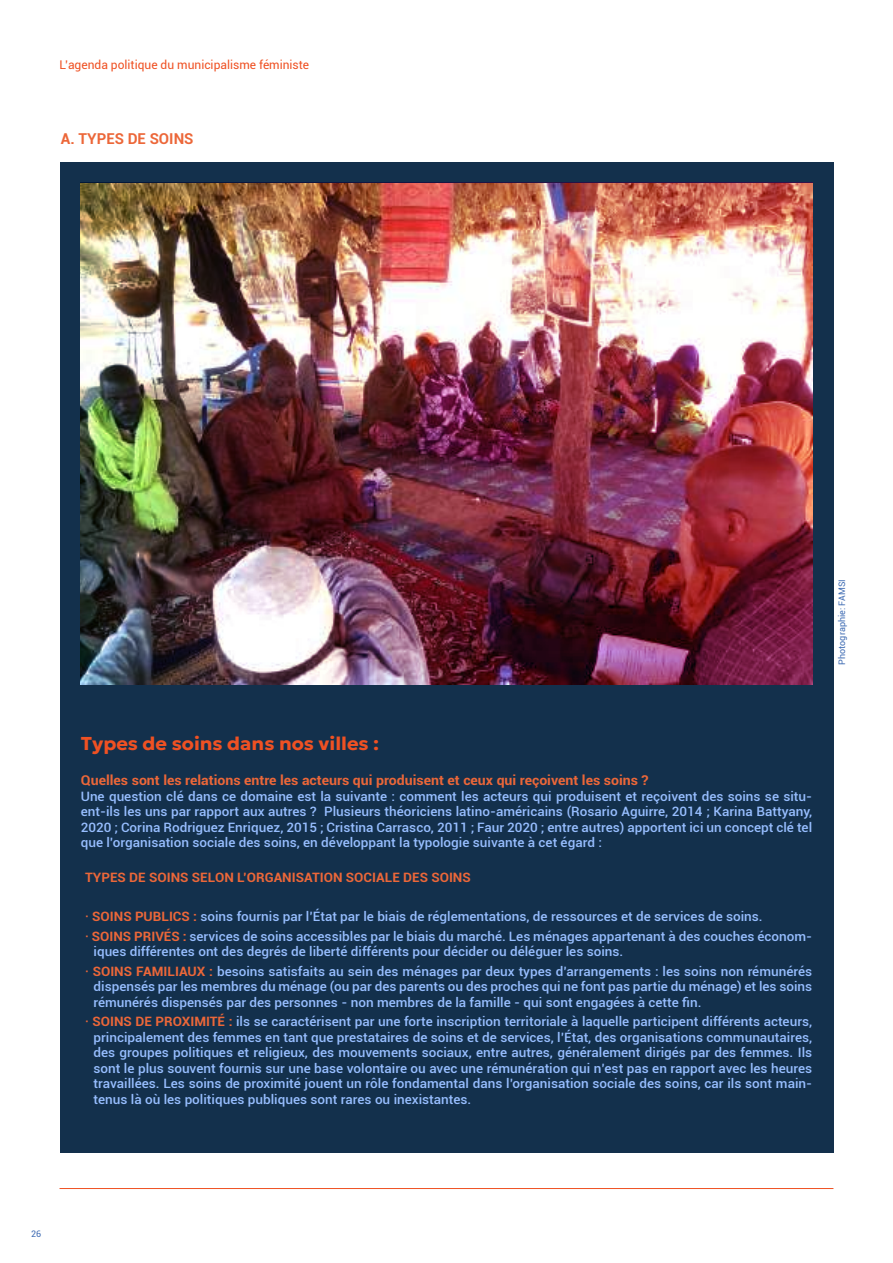
<style>
.page{position:relative;width:893px;height:1263px;background:#fff}
.page>*{position:absolute;margin:0;border:0;box-sizing:border-box;transform-origin:0 0}
.t1{font:100 18.6px "Geologica";color:#ef5123;scale:1.04 1}
.t2{font:700 15px "Roboto";color:#ec6739}
.t3{font:700 13.5px "Roboto";color:#ec6739;scale:1.04 1}
.t4{font:500 12.9px/15.5px "Roboto";color:#97beff;scale:1.04 1}
.t5{font:700 12.9px "Roboto";color:#ec6739;scale:1.04 1}
.t6{font:12px "Roboto";color:#ef5123}
.t7{font:9px "Roboto";color:#3e6bb3}
.s1{color:#ec6739}
.s2{font-weight:700;color:#ec6739}
</style>
<div class="page">
<div style="left:60px;top:162px;width:773px;height:990px;background:#13304c"></div>
<hr style="left:60px;top:1188px;width:773px;height:1px;background:#ef5123">
<img style="left:81px;top:182px;width:731px;height:502px">
<p class="t6" style="left:60px;top:56px;width:251px">L’agenda politique du municipalisme féministe</p>
<p class="t2" style="left:61px;top:128px;width:134px">A. TYPES DE SOINS</p>
<p class="t7" style="left:836px;top:665px;width:87px;rotate:-90deg">Photographie: FAMSI</p>
<h1 class="t1" style="left:81px;top:727px;width:289px">Types de soins dans nos villes :</h1>
<p class="t3" style="left:81px;top:771px;width:547px">Quelles sont les relations entre les acteurs qui produisent et ceux qui reçoivent les soins ?</p>
<p class="t4" style="left:81px;top:788px;width:705px;text-align:justify">Une question clé dans ce domaine est la suivante : comment les acteurs qui produisent et reçoivent des soins se situ&shy;ent-ils les uns par rapport aux autres ? Plusieurs théoriciens latino-américains (Rosario Aguirre, 2014 ; Karina Battyany, 2020 ; Corina Rodriguez Enriquez, 2015 ; Cristina Carrasco, 2011 ; Faur 2020 ; entre autres) apportent ici un concept clé tel que l’organisation sociale des soins, en développant la typologie suivante à cet égard :</p>
<p class="t5" style="left:85px;top:868px;width:372px">TYPES DE SOINS SELON L’ORGANISATION SOCIALE DES SOINS</p>
<p class="t4" style="left:85px;top:906px;width:701px;line-height:19.5px"><span class="s1">·</span> <span class="s2">SOINS PUBLICS :</span> soins fournis par l’État par le biais de réglementations, de ressources et de services de soins.<br><span class="s1">·</span> <span class="s2">SOINS PRIVÉS :</span> services de soins accessibles par le biais du marché. Les ménages appartenant à des couches économ-</p>
<p class="t4" style="left:85px;top:941px;width:701px;line-height:19.5px;text-indent:9px">iques différentes ont des degrés de liberté différents pour décider ou déléguer les soins.<br><span class="s1">·</span> <span class="s2">SOINS FAMILIAUX :</span> besoins satisfaits au sein des ménages par deux types d’arrangements : les soins non rémunérés</p>
<p class="t4" style="left:94px;top:978px;width:692px">dispensés par les membres du ménage (ou par des parents ou des proches qui ne font pas partie du ménage) et les soins rémunérés dispensés par des personnes - non membres de la famille - qui sont engagées à cette fin.</p>
<p class="t4" style="left:94px;top:1013px;width:692px;text-align:justify;text-indent:-9px"><span class="s1">·</span> <span class="s2">SOINS DE PROXIMITÉ :</span> ils se caractérisent par une forte inscription territoriale à laquelle participent différents acteurs, principalement des femmes en tant que prestataires de soins et de services, l’État, des organisations communautaires, des groupes politiques et religieux, des mouvements sociaux, entre autres, généralement dirigés par des femmes. Ils sont le plus souvent fournis sur une base volontaire ou avec une rémunération qui n’est pas en rapport avec les heures travaillées. Les soins de proximité jouent un rôle fondamental dans l’organisation sociale des soins, car ils sont main&shy;tenus là où les politiques publiques sont rares ou inexistantes.</p>
<p class="t7" style="left:31px;top:1228px;width:12px">26</p>
</div>
